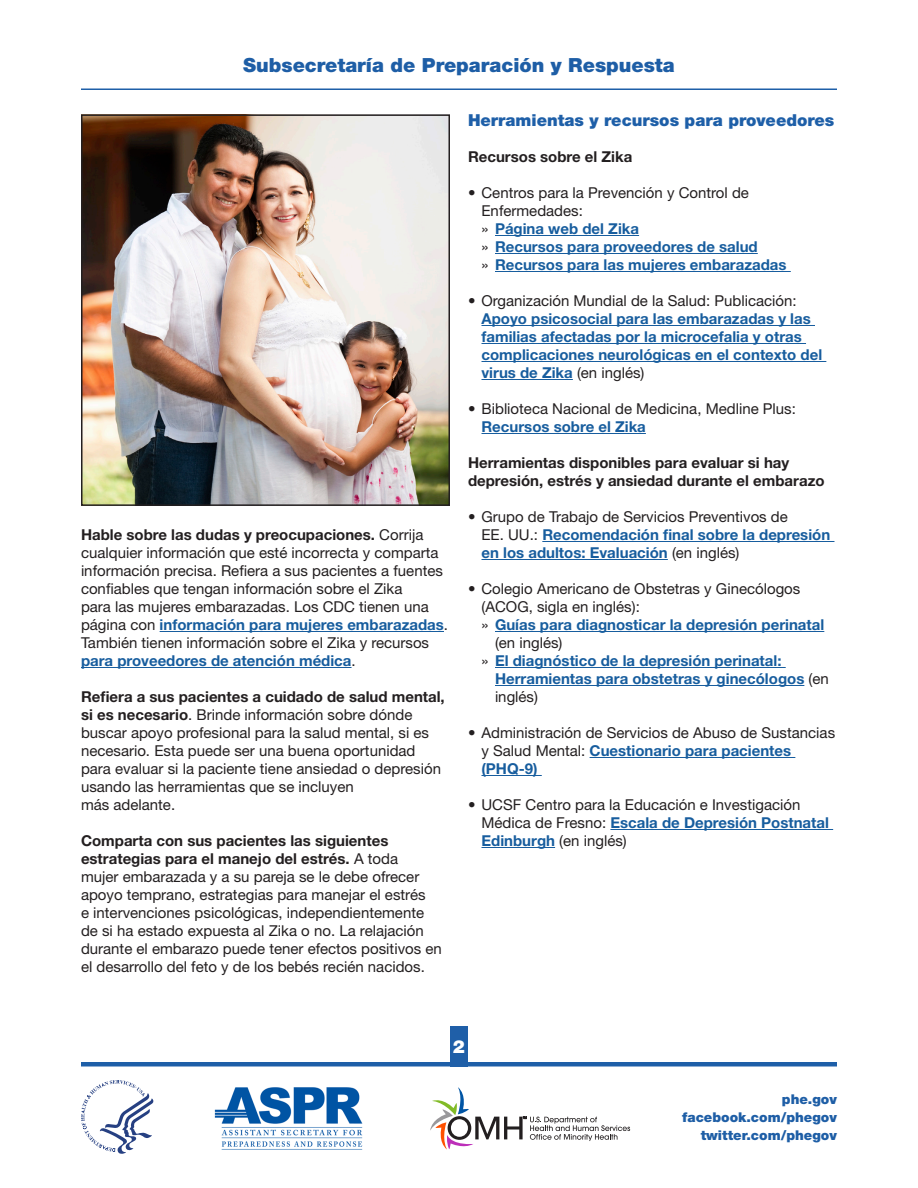
<style>
.page{position:relative;width:918px;height:1188px;background:#fff}
.page>*{position:absolute;margin:0;border:0;box-sizing:border-box;transform-origin:0 0}
.t1{font:900 19.5px "Helvetica Neue";color:#1e5ea6}
.t2{font:900 18px "Helvetica Neue";color:#fff}
.t3{font:900 16.5px "Helvetica Neue";color:#1e5fa8}
.t4{font:15px/18px "Helvetica Neue";color:#231f20}
.t5{font:700 15px/18px "Helvetica Neue";color:#175d9e}
.t6{font:700 15px/18px "Helvetica Neue";color:#231f20}
.t7{font:900 13.5px "Helvetica Neue";color:#1e5ea6}
.s1{font-weight:400;color:#231f20}
.s2{font-weight:700;color:#175d9e}
.s3{font-weight:700}
</style>
<div class="page">
<hr style="left:495px;top:235px;width:144px;height:1px;background:#175d9e">
<hr style="left:495px;top:253px;width:263px;height:1px;background:#175d9e">
<hr style="left:495px;top:271px;width:296px;height:1px;background:#175d9e">
<hr style="left:482px;top:325px;width:333px;height:1px;background:#175d9e">
<hr style="left:482px;top:343px;width:324px;height:1px;background:#175d9e">
<hr style="left:482px;top:361px;width:344px;height:1px;background:#175d9e">
<hr style="left:482px;top:379px;width:91px;height:1px;background:#175d9e">
<hr style="left:482px;top:433px;width:164px;height:1px;background:#175d9e">
<hr style="left:542px;top:541px;width:292px;height:1px;background:#175d9e">
<hr style="left:482px;top:559px;width:186px;height:1px;background:#175d9e">
<hr style="left:495px;top:631px;width:329px;height:1px;background:#175d9e">
<hr style="left:495px;top:667px;width:291px;height:1px;background:#175d9e">
<hr style="left:495px;top:685px;width:309px;height:1px;background:#175d9e">
<hr style="left:590px;top:757px;width:205px;height:1px;background:#175d9e">
<hr style="left:482px;top:775px;width:60px;height:1px;background:#175d9e">
<hr style="left:610px;top:829px;width:223px;height:1px;background:#175d9e">
<hr style="left:482px;top:847px;width:73px;height:1px;background:#175d9e">
<hr style="left:160px;top:631px;width:284px;height:1px;background:#175d9e">
<hr style="left:81px;top:667px;width:271px;height:1px;background:#175d9e">
<img style="left:84px;top:117px;width:363px;height:386px">
<div style="left:81px;top:114px;width:369px;height:392px;border:2px solid #231f20"></div>
<hr style="left:81px;top:1062px;width:756px;height:4px;background:#1e5fa8">
<div style="left:450px;top:1026px;width:18px;height:40px;background:#1f5fa8"></div>
<hr style="left:81px;top:88px;width:756px;height:2px;background:#1e5fa8">
<svg style="left:81px;top:1080px;width:72px;height:74px"></svg>
<img style="left:214px;top:1087px;width:149px;height:63px">
<svg style="left:430px;top:1087px;width:200px;height:63px"></svg>
<h1 class="t1" style="left:243px;top:53px;width:433px">Subsecretaría de Preparación y Respuesta</h1>
<h2 class="t3" style="left:468px;top:110px;width:368px">Herramientas y recursos para proveedores</h2>
<p class="t6" style="left:468px;top:147px;width:166px">Recursos sobre el Zika</p>
<p class="t4" style="left:482px;top:183px;width:269px;text-indent:-14px">• Centros para la Prevención y Control de<br>Enfermedades:</p>
<p class="t5" style="left:482px;top:219px;width:159px"><span class="s1">»</span> Página web del Zika</p>
<p class="t5" style="left:482px;top:237px;width:278px"><span class="s1">»</span> Recursos para proveedores de salud</p>
<p class="t5" style="left:482px;top:255px;width:307px"><span class="s1">»</span> Recursos para las mujeres embarazadas</p>
<p class="t5" style="left:482px;top:291px;width:342px;text-indent:-14px"><span class="s1">• Organización Mundial de la Salud: Publicación:<br></span>Apoyo psicosocial para las embarazadas y las familias afectadas por la microcefalia y otras complicaciones neurológicas en el contexto del virus de Zika <span class="s1">(en inglés)</span></p>
<p class="t4" style="left:482px;top:399px;width:316px;text-indent:-14px">• Biblioteca Nacional de Medicina, Medline Plus:<br><span class="s2">Recursos sobre el Zika</span></p>
<p class="t6" style="left:468px;top:453px;width:358px">Herramientas disponibles para evaluar si hay depresión, estrés y ansiedad durante el embarazo</p>
<p class="t5" style="left:481px;top:507px;width:350px;text-indent:-13px"><span class="s1">• Grupo de Trabajo de Servicios Preventivos de<br>EE. UU.:</span> Recomendación final sobre la depresión en los adultos: Evaluación <span class="s1">(en inglés)</span></p>
<p class="t4" style="left:482px;top:579px;width:320px;text-indent:-14px">• Colegio Americano de Obstetras y Ginecólogos (ACOG, sigla en inglés):</p>
<p class="t5" style="left:495px;top:615px;width:331px;text-indent:-14px"><span class="s1">»</span> Guías para diagnosticar la depresión perinatal <span class="s1">(en inglés)</span></p>
<p class="t5" style="left:495px;top:651px;width:335px;text-indent:-14px"><span class="s1">»</span> El diagnóstico de la depresión perinatal:<br>Herramientas para obstetras y ginecólogos <span class="s1">(en inglés)</span></p>
<p class="t4" style="left:482px;top:723px;width:355px;text-indent:-14px">• Administración de Servicios de Abuso de Sustancias y Salud Mental: <span class="s2">Cuestionario para pacientes (PHQ-9)</span></p>
<p class="t4" style="left:482px;top:795px;width:349px;text-indent:-14px">• UCSF Centro para la Educación e Investigación<br>Médica de Fresno: <span class="s2">Escala de Depresión Postnatal<br>Edinburgh</span> (en inglés)</p>
<p class="t4" style="left:81px;top:525px;width:369px"><span class="s3">Hable sobre las dudas y preocupaciones.</span> Corrija cualquier información que esté incorrecta y comparta información precisa. Refiera a sus pacientes a fuentes confiables que tengan información sobre el Zika<br>para las mujeres embarazadas. Los CDC tienen una página con <span class="s2">información para mujeres embarazadas</span>.<br>También tienen información sobre el Zika y recursos <span class="s2">para proveedores de atención médica</span>.</p>
<p class="t4" style="left:81px;top:687px;width:365px"><span class="s3">Refiera a sus pacientes a cuidado de salud mental, si es necesario</span>. Brinde información sobre dónde buscar apoyo profesional para la salud mental, si es necesario. Esta puede ser una buena oportunidad para evaluar si la paciente tiene ansiedad o depresión usando las herramientas que se incluyen<br>más adelante.</p>
<p class="t4" style="left:81px;top:831px;width:362px"><span class="s3">Comparta con sus pacientes las siguientes estrategias para el manejo del estrés.</span> A toda<br>mujer embarazada y a su pareja se le debe ofrecer apoyo temprano, estrategias para manejar el estrés<br>e intervenciones psicológicas, independientemente de si ha estado expuesta al Zika o no. La relajación durante el embarazo puede tener efectos positivos en el desarrollo del feto y de los bebés recién nacidos.</p>
<p class="t2" style="left:453px;top:1036px;width:14px">2</p>
<p class="t7" style="left:782px;top:1091px;width:57px">phe.gov</p>
<p class="t7" style="left:682px;top:1109px;width:156px">facebook.com/phegov</p>
<p class="t7" style="left:701px;top:1127px;width:138px">twitter.com/phegov</p>
</div>
